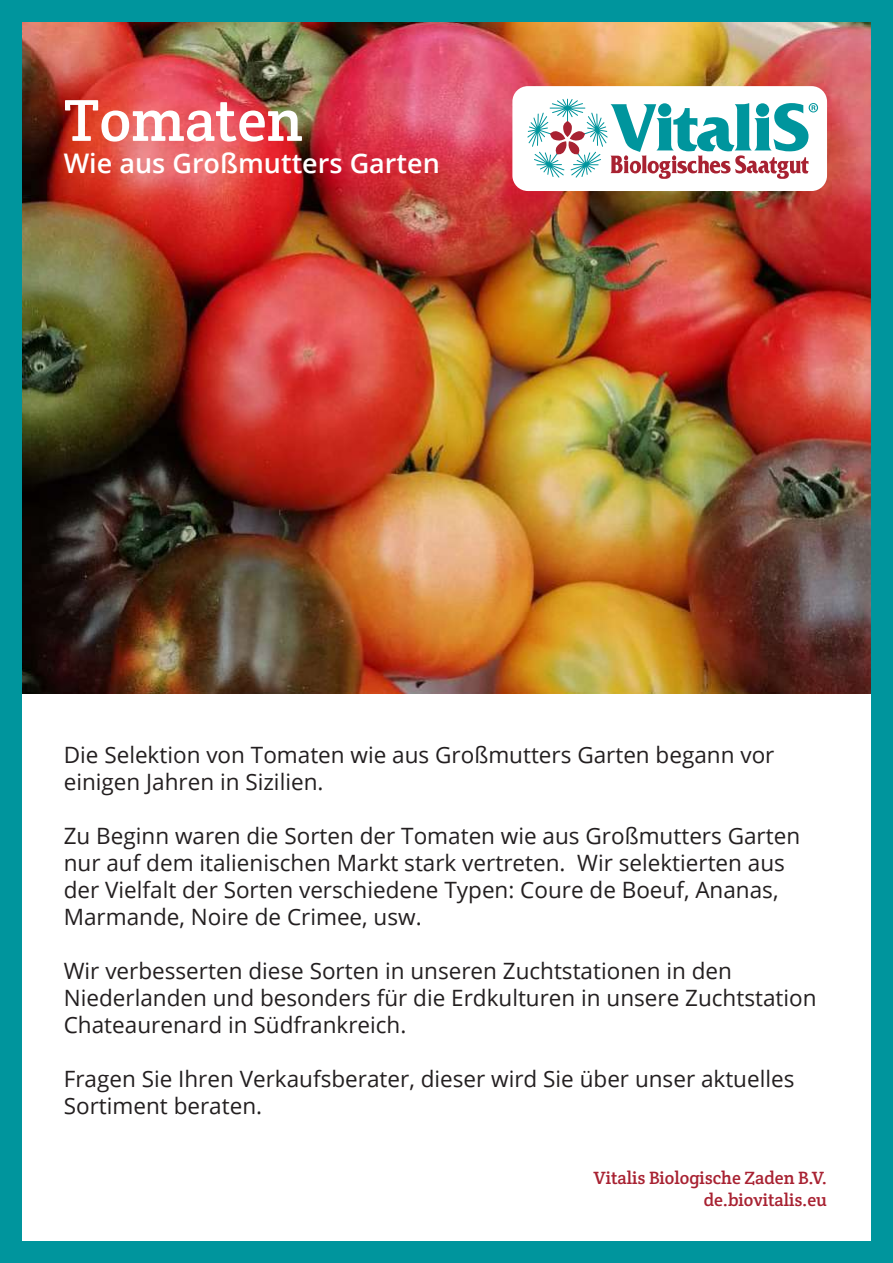
<style>
.page{position:relative;width:893px;height:1263px;background:#fff}
.page>*{position:absolute;margin:0;border:0;box-sizing:border-box;transform-origin:0 0}
.t1{font:60px "Crete Round";color:#fff}
.t2{font:600 27px "Open Sans";color:#fff}
.t3{font:22.5px/27px "Open Sans";color:#231f20}
.t4{font:18px/21.6px "Crete Round";color:#a82232;text-align:right}
</style>
<div class="page">
<img style="left:21px;top:21px;width:851px;height:672px">
<div style="left:512px;top:86px;width:315px;height:105px;background:#fff;border-radius:15px"></div>
<svg style="left:527px;top:99px;width:291px;height:80px"></svg>
<div style="left:0;top:0;width:893px;height:21px;background:#00959d"></div>
<div style="left:0;top:1242px;width:893px;height:21px;background:#00959d"></div>
<div style="left:0;top:0;width:21px;height:1263px;background:#00959d"></div>
<div style="left:872px;top:0;width:21px;height:1263px;background:#00959d"></div>
<h1 class="t1" style="left:64px;top:81px;width:241px">Tomaten</h1>
<p class="t2" style="left:64px;top:145px;width:378px">Wie aus Großmutters Garten</p>
<p class="t3" style="left:64px;top:741px;width:712px">Die Selektion von Tomaten wie aus Großmutters Garten begann vor einigen Jahren in Sizilien.</p>
<p class="t3" style="left:64px;top:822px;width:738px">Zu Beginn waren die Sorten der Tomaten wie aus Großmutters Garten nur auf dem italienischen Markt stark vertreten. Wir selektierten aus der Vielfalt der Sorten verschiedene Typen: Coure de Boeuf, Ananas, Marmande, Noire de Crimee, usw.</p>
<p class="t3" style="left:64px;top:957px;width:754px">Wir verbesserten diese Sorten in unseren Zuchtstationen in den<br>Niederlanden und besonders für die Erdkulturen in unsere Zuchtstation<br>Chateaurenard in Südfrankreich.</p>
<p class="t3" style="left:64px;top:1065px;width:732px">Fragen Sie Ihren Verkaufsberater, dieser wird Sie über unser aktuelles<br>Sortiment beraten.</p>
<p class="t4" style="left:593px;top:1167px;width:235px">Vitalis Biologische Zaden B.V. de.biovitalis.eu</p>
</div>
